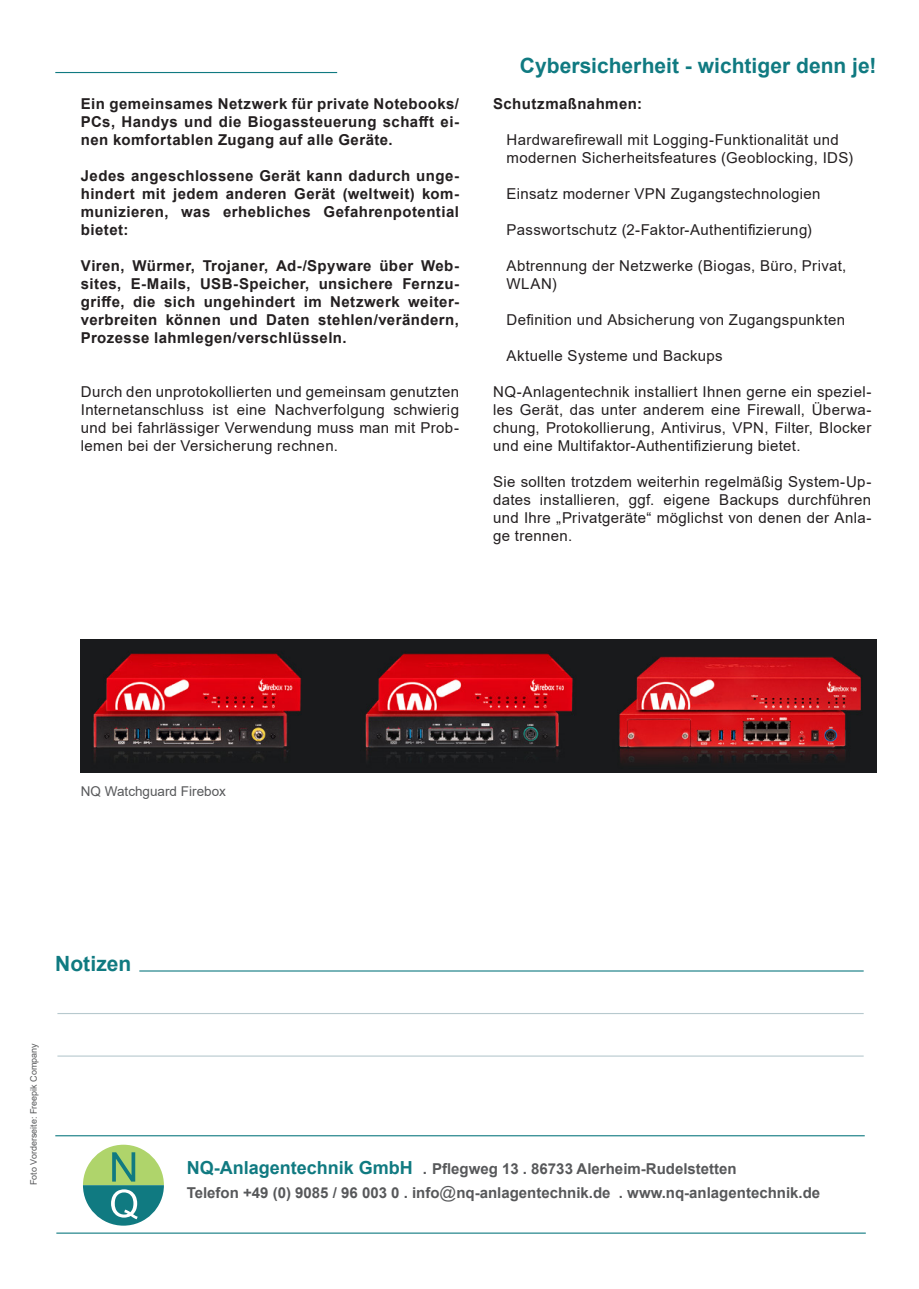
<style>
.page{position:relative;width:919px;height:1289px;background:#fff}
.page>*{position:absolute;margin:0;border:0;box-sizing:border-box;transform-origin:0 0}
.t1{font:700 21px "Arial";color:#107a81}
.t2{font:15px/18px "Arial";letter-spacing:.025em;color:#231f20;text-align:justify}
.t3{font:700 15px/18px "Arial";letter-spacing:.03em;color:#231f20;text-align:justify}
.t4{font:700 15px "Arial";color:#57585a}
.t5{font:13.5px "Arial";color:#57585a}
.t6{font:9px "Arial";color:#57585a}
.s1{font-size:18px;color:#107a81}
.s2{font-weight:400;font-size:16.5px}
</style>
<div class="page">
<hr style="left:55px;top:72px;width:282px;height:1px;background:#107a81">
<hr style="left:56px;top:1232px;width:809px;height:1px;background:#107a81">
<hr style="left:55px;top:1135px;width:809px;height:1px;background:#107a81">
<svg style="left:83px;top:1144px;width:81px;height:81px"></svg>
<hr style="left:139px;top:970px;width:724px;height:1px;background:#107a81">
<hr style="left:57px;top:1012px;width:806px;height:2px;background:#b7c9ce">
<hr style="left:57px;top:1055px;width:806px;height:1px;background:#b7c9ce">
<img style="left:80px;top:639px;width:796px;height:133px">
<p class="t3" style="left:81px;top:95px;width:379px">Ein gemeinsames Netzwerk für private Notebooks/ PCs, Handys und die Biogassteuerung schafft ei&shy;nen komfortablen Zugang auf alle Geräte.</p>
<p class="t3" style="left:81px;top:167px;width:379px">Jedes angeschlossene Gerät kann dadurch unge&shy;hindert mit jedem anderen Gerät (weltweit) kom&shy;munizieren, was erhebliches Gefahrenpotential bietet:</p>
<p class="t3" style="left:81px;top:257px;width:380px">Viren, Würmer, Trojaner, Ad-/Spyware über Web&shy;sites, E-Mails, USB-Speicher, unsichere Fernzu&shy;griffe, die sich ungehindert im Netzwerk weiter&shy;verbreiten können und Daten stehlen/verändern, Prozesse lahmlegen/verschlüsseln.</p>
<p class="t2" style="left:81px;top:382px;width:380px">Durch den unprotokollierten und gemeinsam genutzten Internetanschluss ist eine Nachverfolgung schwierig und bei fahrlässiger Verwendung muss man mit Prob&shy;lemen bei der Versicherung rechnen.</p>
<p class="t1" style="left:519px;top:50px;width:358px">Cybersicherheit - wichtiger denn je!</p>
<p class="t3" style="left:493px;top:95px;width:150px">Schutzmaßnahmen:</p>
<p class="t2" style="left:506px;top:130px;width:333px">Hardwarefirewall mit Logging-Funktionalität und</p>
<p class="t2" style="left:506px;top:148px;width:348px">modernen Sicherheitsfeatures (Geoblocking, IDS)</p>
<p class="t2" style="left:506px;top:184px;width:315px">Einsatz moderner VPN Zugangstechnologien</p>
<p class="t2" style="left:506px;top:220px;width:307px">Passwortschutz (2-Faktor-Authentifizierung)</p>
<p class="t2" style="left:506px;top:256px;width:341px">Abtrennung der Netzwerke (Biogas, Büro, Privat,<br>WLAN)</p>
<p class="t2" style="left:506px;top:310px;width:340px">Definition und Absicherung von Zugangspunkten</p>
<p class="t2" style="left:506px;top:346px;width:217px">Aktuelle Systeme und Backups</p>
<p class="t2" style="left:493px;top:382px;width:379px">NQ-Anlagentechnik installiert Ihnen gerne ein speziel&shy;les Gerät, das unter anderem eine Firewall, Überwa&shy;chung, Protokollierung, Antivirus, VPN, Filter, Blocker und eine Multifaktor-Authentifizierung bietet.</p>
<p class="t2" style="left:493px;top:472px;width:379px">Sie sollten trotzdem weiterhin regelmäßig System-Up&shy;dates installieren, ggf. eigene Backups durchführen und Ihre „Privatgeräte“ möglichst von denen der Anla&shy;ge trennen.</p>
<p class="t5" style="left:81px;top:781px;width:147px">NQ Watchguard Firebox</p>
<p class="t1" style="left:55px;top:949px;width:78px">Notizen</p>
<p class="t6" style="left:28px;top:1185px;width:144px;rotate:-90deg">Foto Vorderseite: Freepik Company</p>
<p class="t4" style="left:187px;top:1158px;width:551px"><span class="s1">NQ-Anlagentechnik GmbH</span> . Pflegweg 13 . 86733 Alerheim-Rudelstetten</p>
<p class="t4" style="left:187px;top:1182px;width:635px">Telefon +49 (0) 9085 / 96 003 0 . info<span class="s2">@</span>nq-anlagentechnik.de . www.nq-anlagentechnik.de</p>
</div>
